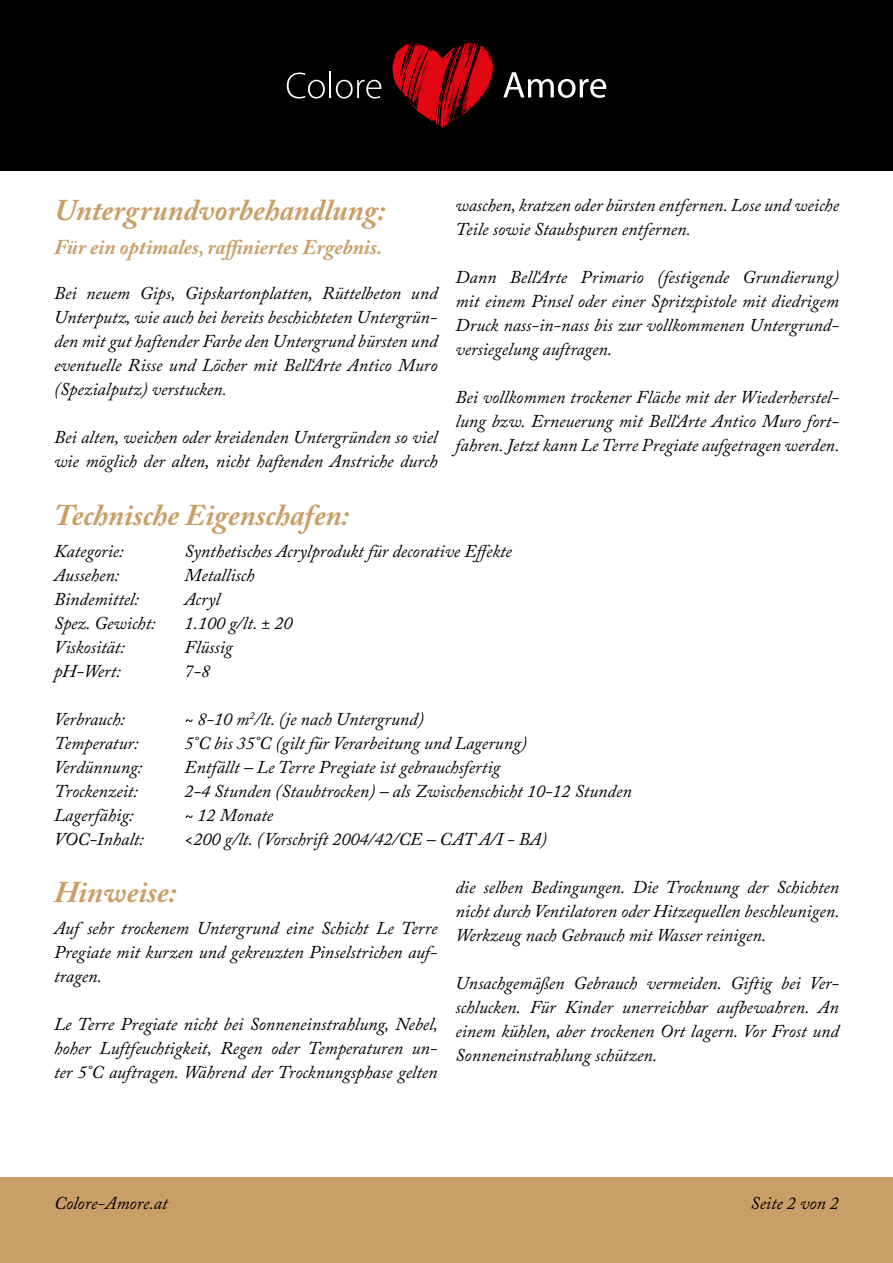
<style>
.page{position:relative;width:893px;height:1263px;background:#fff}
.page>*{position:absolute;margin:0;border:0;box-sizing:border-box;transform-origin:0 0}
.t1{font:italic 700 30px "Adobe Caslon Pro";color:#ca9e67}
.t2{font:italic 700 21px "Adobe Caslon Pro";color:#ca9e67}
.t3{font:italic 18px/24px "Adobe Caslon Pro";color:#000;text-align:justify}
</style>
<div class="page">
<div style="left:0;top:0;width:893px;height:170px;background:#000"></div>
<svg style="left:287px;top:73px;width:38px;height:26px"></svg>
<hr style="left:329px;top:72px;width:2px;height:26px;background:#fff">
<svg style="left:336px;top:80px;width:45px;height:19px"></svg>
<svg style="left:503px;top:72px;width:103px;height:26px"></svg>
<svg style="left:392px;top:43px;width:101px;height:85px"></svg>
<div style="left:0;top:1178px;width:893px;height:85px;background:#ca9e67"></div>
<p class="t1" style="left:54px;top:192px;width:333px">Untergrundvorbehandlung:</p>
<p class="t2" style="left:54px;top:234px;width:330px">Für ein optimales, raffiniertes Ergebnis.</p>
<p class="t3" style="left:54px;top:281px;width:385px">Bei neuem Gips, Gipskartonplatten, Rüttelbeton und Unterputz, wie auch bei bereits beschichteten Untergrün&shy;den mit gut haftender Farbe den Untergrund bürsten und eventuelle Risse und Löcher mit Bell‘Arte Antico Muro (Spezialputz) verstucken.</p>
<p class="t3" style="left:54px;top:425px;width:385px">Bei alten, weichen oder kreidenden Untergründen so viel wie möglich der alten, nicht haftenden Anstriche durch</p>
<p class="t3" style="left:455px;top:193px;width:385px">waschen, kratzen oder bürsten entfernen. Lose und weiche<br>Teile sowie Staubspuren entfernen.</p>
<p class="t3" style="left:455px;top:265px;width:385px">Dann Bell‘Arte Primario (festigende Grundierung) mit einem Pinsel oder einer Spritzpistole mit diedrigem Druck nass-in-nass bis zur vollkommenen Untergrund&shy;versiegelung auftragen.</p>
<p class="t3" style="left:455px;top:385px;width:385px">Bei vollkommen trockener Fläche mit der Wiederherstel&shy;lung bzw. Erneuerung mit Bell‘Arte Antico Muro fort&shy;fahren. Jetzt kann Le Terre Pregiate aufgetragen werden.</p>
<p class="t1" style="left:54px;top:497px;width:297px">Technische Eigenschafen:</p>
<p class="t3" style="left:54px;top:539px;width:71px">Kategorie:</p>
<p class="t3" style="left:184px;top:539px;width:329px">Synthetisches Acrylprodukt für decorative Effekte</p>
<p class="t3" style="left:54px;top:563px;width:67px">Aussehen:</p>
<p class="t3" style="left:184px;top:563px;width:72px">Metallisch</p>
<p class="t3" style="left:54px;top:587px;width:87px">Bindemittel:</p>
<p class="t3" style="left:184px;top:587px;width:37px">Acryl</p>
<p class="t3" style="left:54px;top:611px;width:103px">Spez. Gewicht:</p>
<p class="t3" style="left:184px;top:611px;width:109px">1.100 g/lt. ± 20</p>
<p class="t3" style="left:54px;top:635px;width:72px">Viskosität:</p>
<p class="t3" style="left:184px;top:635px;width:50px">Flüssig</p>
<p class="t3" style="left:54px;top:659px;width:68px">pH-Wert:</p>
<p class="t3" style="left:184px;top:659px;width:27px">7-8</p>
<p class="t3" style="left:54px;top:707px;width:73px">Verbrauch:</p>
<p class="t3" style="left:184px;top:707px;width:241px">~ 8-10 m<sup>2</sup>/lt. (je nach Untergrund)</p>
<p class="t3" style="left:54px;top:731px;width:86px">Temperatur:</p>
<p class="t3" style="left:184px;top:731px;width:344px">5°C bis 35°C (gilt für Verarbeitung und Lagerung)</p>
<p class="t3" style="left:54px;top:755px;width:90px">Verdünnung:</p>
<p class="t3" style="left:184px;top:755px;width:317px">Entfällt – Le Terre Pregiate ist gebrauchsfertig</p>
<p class="t3" style="left:54px;top:779px;width:86px">Trockenzeit:</p>
<p class="t3" style="left:184px;top:779px;width:449px">2-4 Stunden (Staubtrocken) – als Zwischenschicht 10-12 Stunden</p>
<p class="t3" style="left:54px;top:803px;width:81px">Lagerfähig:</p>
<p class="t3" style="left:184px;top:803px;width:90px">~ 12 Monate</p>
<p class="t3" style="left:54px;top:827px;width:92px">VOC-Inhalt:</p>
<p class="t3" style="left:184px;top:827px;width:364px">&lt;200 g/lt. (Vorschrift 2004/42/CE – CAT A/I - BA)</p>
<p class="t1" style="left:54px;top:874px;width:124px">Hinweise:</p>
<p class="t3" style="left:54px;top:916px;width:385px">Auf sehr trockenem Untergrund eine Schicht Le Terre Pregiate mit kurzen und gekreuzten Pinselstrichen auf&shy;tragen.</p>
<p class="t3" style="left:54px;top:1012px;width:386px">Le Terre Pregiate nicht bei Sonneneinstrahlung, Nebel, hoher Luftfeuchtigkeit, Regen oder Temperaturen un&shy;ter 5°C auftragen. Während der Trocknungsphase gelten</p>
<p class="t3" style="left:455px;top:875px;width:385px">die selben Bedingungen. Die Trocknung der Schichten nicht durch Ventilatoren oder Hitzequellen beschleunigen.<br>Werkzeug nach Gebrauch mit Wasser reinigen.</p>
<p class="t3" style="left:455px;top:971px;width:385px">Unsachgemäßen Gebrauch vermeiden. Giftig bei Ver&shy;schlucken. Für Kinder unerreichbar aufbewahren. An einem kühlen, aber trockenen Ort lagern. Vor Frost und Sonneneinstrahlung schützen.</p>
<p class="t3" style="left:54px;top:1191px;width:115px">Colore-Amore.at</p>
<p class="t3" style="left:751px;top:1191px;width:90px">Seite 2 von 2</p>
</div>
